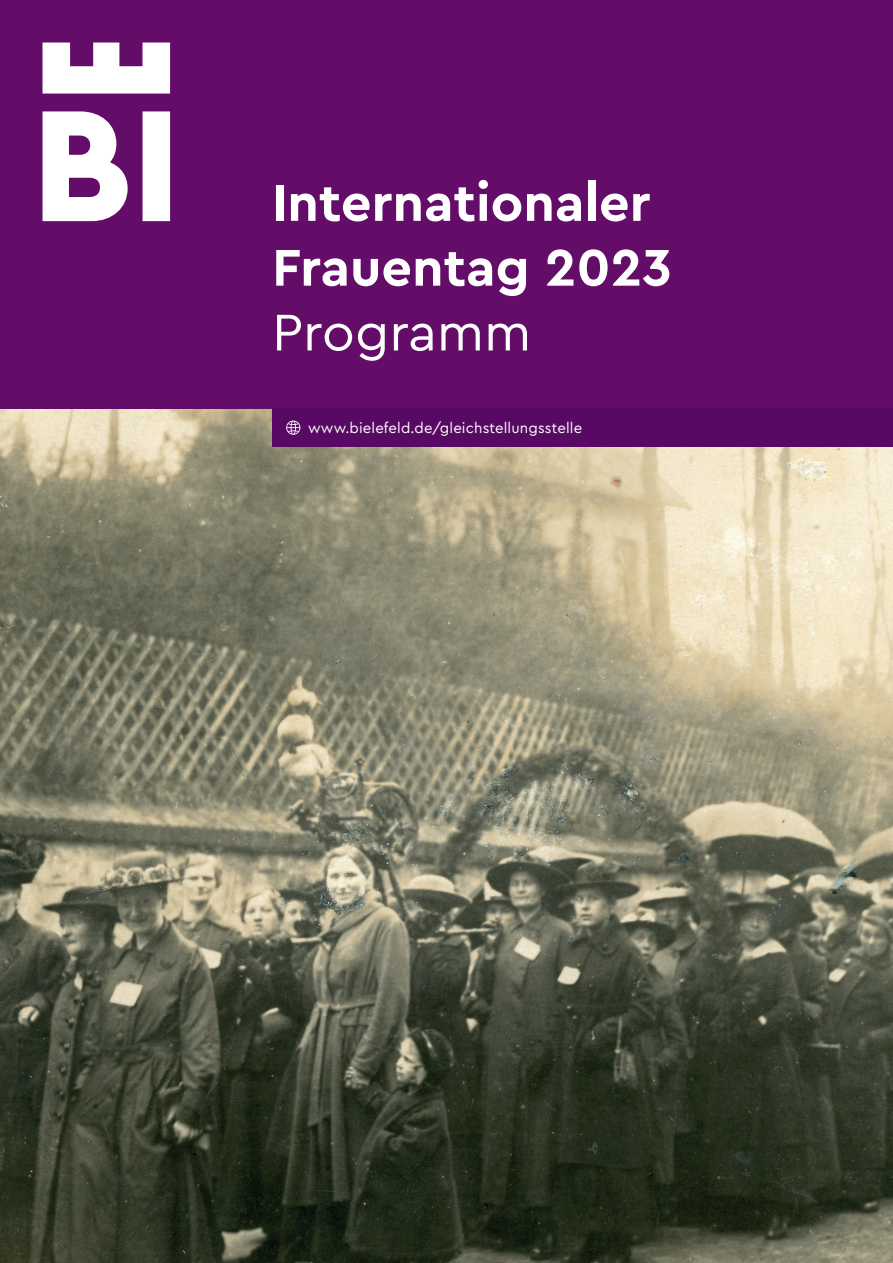
<style>
.page{position:relative;width:893px;height:1263px;background:#fff}
.page>*{position:absolute;margin:0;border:0;box-sizing:border-box;transform-origin:0 0}
.t1{font:700 54px/64.8px "Cera Bielefeld";color:#fff}
.t2{font:54px "Cera Bielefeld";color:#fff}
.t3{font:15px "Cera Bielefeld";letter-spacing:.01em;color:#fff}
</style>
<div class="page">
<img style="left:0;top:408px;width:893px;height:855px">
<div style="left:0;top:0;width:893px;height:408px;background:#630d69"></div>
<div style="left:272px;top:408px;width:621px;height:38px;background:#580963"></div>
<svg style="left:286px;top:421px;width:14px;height:14px"></svg>
<svg style="left:43px;top:43px;width:127px;height:178px"></svg>
<h1 class="t1" style="left:272px;top:168px;width:401px">Internationaler<br>Frauentag 2023</h1>
<h1 class="t2" style="left:272px;top:296px;width:261px">Programm</h1>
<p class="t3" style="left:308px;top:418px;width:276px">www.bielefeld.de/gleichstellungsstelle</p>
</div>
